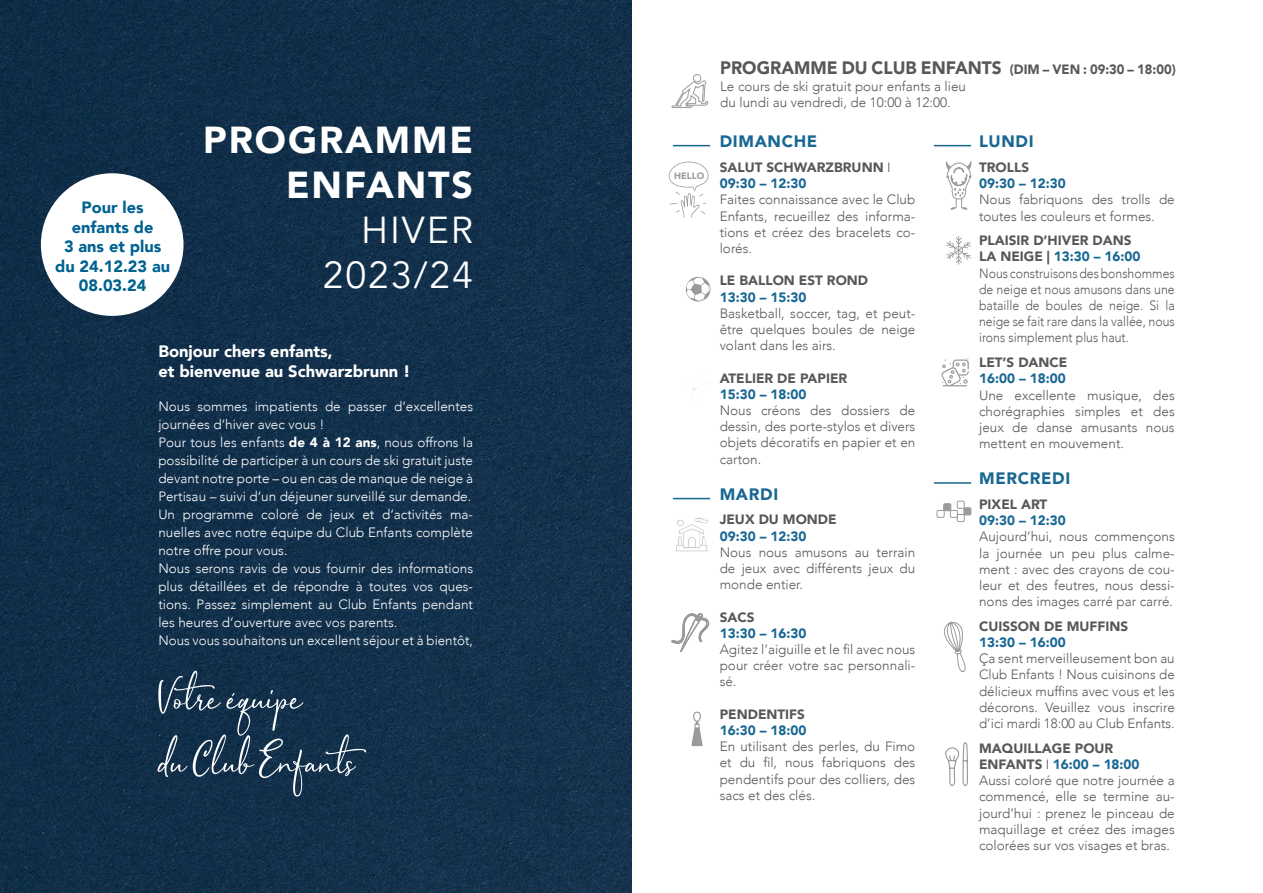
<style>
.page{position:relative;width:1263px;height:893px;background:#fff}
.page>*{position:absolute;margin:0;border:0;box-sizing:border-box;transform-origin:0 0}
.t1{font:53.1px/63.8px "Sophistica 1";color:#fff}
.t2{font:900 37.5px/45px "Avenir";letter-spacing:.05em;color:#fff;text-align:right}
.t3{font:37.5px/45px "Avenir";letter-spacing:.05em;color:#fff;text-align:right}
.t4{font:900 18px "Avenir";color:#57585a;scale:.96 1}
.t5{font:900 16.5px/19.8px "Avenir";color:#fff}
.t6{font:900 16.5px "Avenir";letter-spacing:.04em;color:#186793}
.t7{font:900 16.35px/19.5px "Avenir";color:#006290;text-align:center}
.t8{font:300 13.5px/16.2px "Avenir";color:#57585a;text-align:justify}
.t9{font:300 13.5px/18px "Avenir";color:#fff;text-align:justify}
.t10{font:900 13.5px/16.2px "Avenir";color:#57585a}
.t11{font:300 13.5px/16.2px "Avenir";color:#57585a;text-align:justify;scale:.91 1}
.t12{font:900 13.5px "Avenir";color:#186793}
.t13{font:900 9.15px "Avenir";color:#57585a}
.s1{font-weight:900}
.s2{font-size:13.5px}
.s3{font-weight:300}
.s4{color:#186793}
</style>
<div class="page">
<img style="left:0;top:0;width:631px;height:893px">
<div style="left:41px;top:173px;width:143px;height:143px;background:#fff;border-radius:50%"></div>
<svg style="left:685px;top:276px;width:26px;height:26px"></svg>
<svg style="left:668px;top:162px;width:41px;height:56px"></svg>
<hr style="left:673px;top:145px;width:37px;height:1px;background:#186793">
<hr style="left:934px;top:145px;width:37px;height:1px;background:#186793">
<div style="left:693px;top:74px;width:8px;height:8px;border:1px solid #57585a;border-radius:50%"></div>
<svg style="left:671px;top:80px;width:38px;height:28px"></svg>
<svg style="left:691px;top:711px;width:12px;height:35px"></svg>
<svg style="left:672px;top:613px;width:37px;height:39px"></svg>
<svg style="left:675px;top:518px;width:34px;height:34px"></svg>
<svg style="left:943px;top:621px;width:23px;height:51px"></svg>
<svg style="left:941px;top:358px;width:28px;height:28px"></svg>
<div style="left:957px;top:501px;width:8px;height:8px;border:1px solid #57585a"></div>
<div style="left:964px;top:508px;width:7px;height:7px;background:#9a9a9c"></div>
<div style="left:963px;top:507px;width:8px;height:8px;border:1px solid #57585a"></div>
<div style="left:957px;top:514px;width:8px;height:8px;border:1px solid #57585a"></div>
<div style="left:936px;top:510px;width:8px;height:8px;border:1px solid #57585a"></div>
<div style="left:944px;top:504px;width:7px;height:7px;background:#9a9a9c"></div>
<div style="left:943px;top:503px;width:8px;height:8px;border:1px solid #57585a"></div>
<div style="left:950px;top:510px;width:8px;height:8px;border:1px solid #57585a"></div>
<svg style="left:945px;top:742px;width:23px;height:45px"></svg>
<svg style="left:946px;top:236px;width:25px;height:29px"></svg>
<svg style="left:946px;top:161px;width:25px;height:49px"></svg>
<hr style="left:673px;top:498px;width:37px;height:1px;background:#186793">
<hr style="left:934px;top:482px;width:37px;height:2px;background:#186793">
<p class="t7" style="left:55px;top:197px;width:116px">Pour les enfants de<br>3 ans et plus du 24.12.23 au<br>08.03.24</p>
<p class="t2" style="left:203px;top:117px;width:271px">PROGRAMME<br>ENFANTS</p>
<p class="t3" style="left:323px;top:209px;width:152px">HIVER<br>2023/24</p>
<p class="t5" style="left:158px;top:341px;width:254px">Bonjour chers enfants,<br>et bienvenue au Schwarzbrunn !</p>
<p class="t9" style="left:158px;top:397px;width:316px">Nous sommes impatients de passer d‘excellentes journées d‘hiver avec vous !</p>
<p class="t9" style="left:158px;top:433px;width:316px">Pour tous les enfants <span class="s1">de 4 à 12 ans</span>, nous offrons la possibilité de participer à un cours de ski gratuit juste devant notre porte – ou en cas de manque de neige à Pertisau – suivi d‘un déjeuner surveillé sur demande.</p>
<p class="t9" style="left:158px;top:505px;width:316px">Un programme coloré de jeux et d‘activités ma&shy;nuelles avec notre équipe du Club Enfants complète notre offre pour vous.</p>
<p class="t9" style="left:158px;top:559px;width:316px">Nous serons ravis de vous fournir des informations plus détaillées et de répondre à toutes vos ques&shy;tions. Passez simplement au Club Enfants pendant les heures d‘ouverture avec vos parents.</p>
<p class="t9" style="left:158px;top:631px;width:316px">Nous vous souhaitons un excellent séjour et à bientôt,</p>
<p class="t1" style="left:158px;top:658px;width:220px">Votre équipe<br>du Club Enfants</p>
<p class="t13" style="left:674px;top:168px;width:32px">HELLO</p>
<p class="t4" style="left:720px;top:53px;width:476px">PROGRAMME DU CLUB ENFANTS <span class="s2">(DIM – VEN : 09:30 – 18:00)</span></p>
<p class="t8" style="left:720px;top:78px;width:247px">Le cours de ski gratuit pour enfants a lieu du lundi au vendredi, de 10:00 à 12:00.</p>
<p class="t6" style="left:720px;top:127px;width:99px">DIMANCHE</p>
<p class="t10" style="left:720px;top:159px;width:172px">SALUT SCHWARZBRUNN <span class="s3">I<br></span><span class="s4">09:30 – 12:30</span></p>
<p class="t8" style="left:720px;top:192px;width:197px">Faites connaissance avec le Club Enfants, recueillez des informa&shy;tions et créez des bracelets co&shy;lorés.</p>
<p class="t10" style="left:720px;top:272px;width:150px">LE BALLON EST ROND</p>
<p class="t12" style="left:720px;top:285px;width:88px">13:30 – 15:30</p>
<p class="t8" style="left:720px;top:305px;width:197px">Basketball, soccer, tag, et peut&shy;être quelques boules de neige volant dans les airs.</p>
<p class="t10" style="left:720px;top:369px;width:129px">ATELIER DE PAPIER</p>
<p class="t12" style="left:720px;top:382px;width:88px">15:30 – 18:00</p>
<p class="t8" style="left:720px;top:402px;width:197px">Nous créons des dossiers de dessin, des porte-stylos et divers objets décoratifs en papier et en carton.</p>
<p class="t6" style="left:720px;top:480px;width:60px">MARDI</p>
<p class="t10" style="left:720px;top:511px;width:118px">JEUX DU MONDE</p>
<p class="t12" style="left:720px;top:524px;width:88px">09:30 – 12:30</p>
<p class="t8" style="left:720px;top:544px;width:197px">Nous nous amusons au terrain de jeux avec différents jeux du monde entier.</p>
<p class="t10" style="left:720px;top:608px;width:36px">SACS</p>
<p class="t12" style="left:720px;top:621px;width:88px">13:30 – 16:30</p>
<p class="t8" style="left:720px;top:641px;width:197px">Agitez l’aiguille et le fil avec nous pour créer votre sac personnali&shy;sé.</p>
<p class="t10" style="left:720px;top:706px;width:87px">PENDENTIFS</p>
<p class="t12" style="left:720px;top:719px;width:88px">16:30 – 18:00</p>
<p class="t8" style="left:720px;top:738px;width:197px">En utilisant des perles, du Fimo et du fil, nous fabriquons des pendentifs pour des colliers, des sacs et des clés.</p>
<p class="t6" style="left:979px;top:127px;width:56px">LUNDI</p>
<p class="t10" style="left:979px;top:159px;width:51px">TROLLS</p>
<p class="t12" style="left:979px;top:172px;width:88px">09:30 – 12:30</p>
<p class="t8" style="left:979px;top:192px;width:197px">Nous fabriquons des trolls de toutes les couleurs et formes.</p>
<p class="t10" style="left:979px;top:232px;width:163px">PLAISIR D’HIVER DANS<br>LA NEIGE | <span class="s4">13:30 – 16:00</span></p>
<p class="t11" style="left:979px;top:265px;width:216px">Nous construisons des bonshommes de neige et nous amusons dans une bataille de boules de neige. Si la neige se fait rare dans la vallée, nous irons simplement plus haut.</p>
<p class="t10" style="left:979px;top:354px;width:90px">LET’S DANCE</p>
<p class="t12" style="left:979px;top:367px;width:88px">16:00 – 18:00</p>
<p class="t8" style="left:979px;top:387px;width:197px">Une excellente musique, des chorégraphies simples et des jeux de danse amusants nous mettent en mouvement.</p>
<p class="t6" style="left:979px;top:464px;width:93px">MERCREDI</p>
<p class="t10" style="left:979px;top:496px;width:70px">PIXEL ART</p>
<p class="t12" style="left:979px;top:509px;width:88px">09:30 – 12:30</p>
<p class="t8" style="left:979px;top:529px;width:197px">Aujourd’hui, nous commençons la journée un peu plus calme&shy;ment : avec des crayons de cou&shy;leur et des feutres, nous dessi&shy;nons des images carré par carré.</p>
<p class="t10" style="left:979px;top:618px;width:151px">CUISSON DE MUFFINS</p>
<p class="t12" style="left:979px;top:631px;width:88px">13:30 – 16:00</p>
<p class="t8" style="left:979px;top:650px;width:197px">Ça sent merveilleusement bon au Club Enfants ! Nous cuisinons de délicieux muffins avec vous et les décorons. Veuillez vous inscrire d’ici mardi 18:00 au Club Enfants.</p>
<p class="t10" style="left:979px;top:740px;width:162px">MAQUILLAGE POUR<br>ENFANTS <span class="s3">I</span> <span class="s4">16:00 – 18:00</span></p>
<p class="t8" style="left:979px;top:772px;width:197px">Aussi coloré que notre journée a commencé, elle se termine au&shy;jourd’hui : prenez le pinceau de maquillage et créez des images colorées sur vos visages et bras.</p>
</div>
